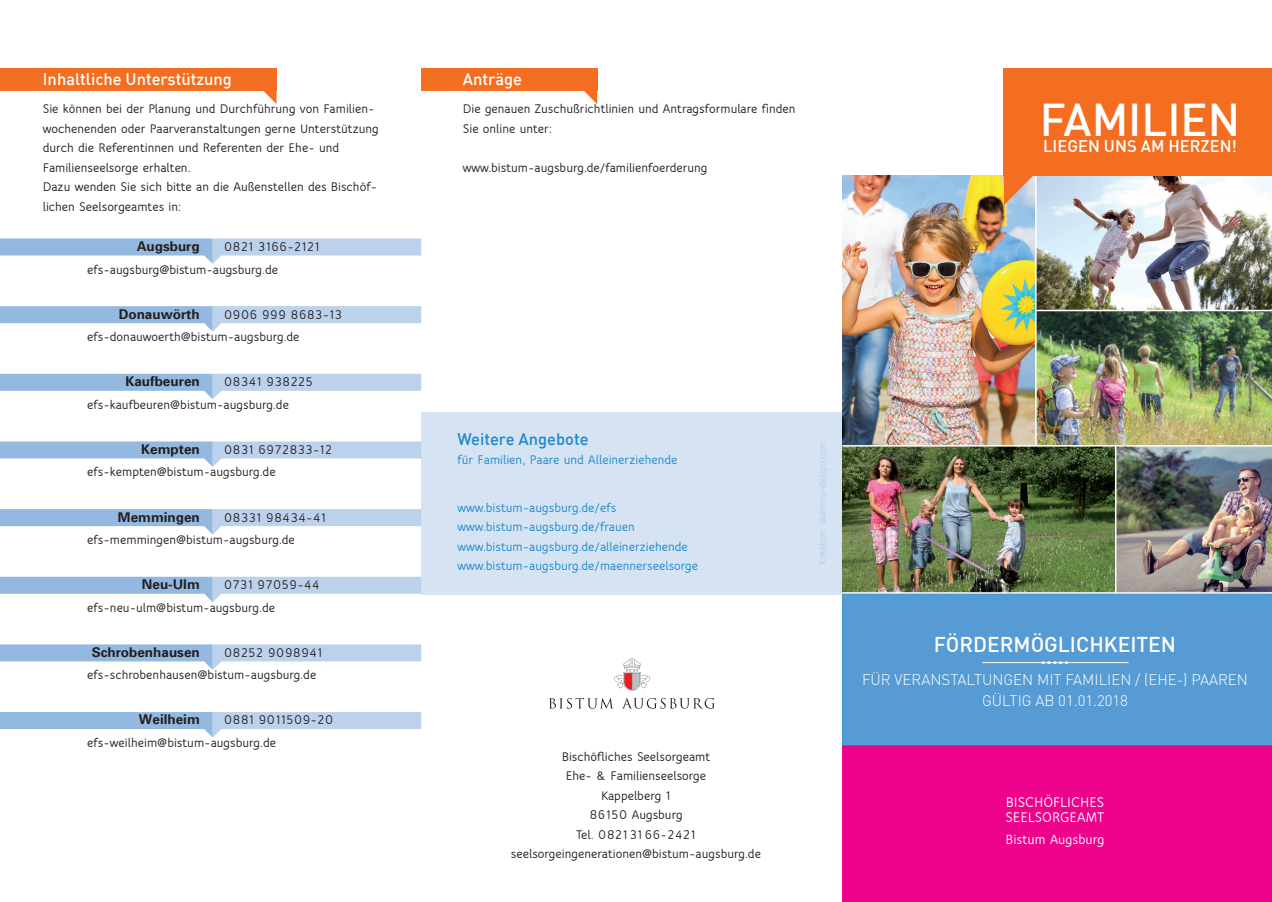
<style>
.page{position:relative;width:1272px;height:902px;background:#fff}
.page>*{position:absolute;margin:0;border:0;box-sizing:border-box;transform-origin:0 0}
.t1{font:500 45px "DIN";color:#fff}
.t2{font:500 21px "DIN";color:#fff}
.t3{font:500 16.5px "DIN";color:#fff}
.t4{font:500 16.5px "DIN";color:#1d8acb}
.t5{font:300 15px/20.7px "DIN";color:#fff;text-align:center}
.t6{font:700 15px/15px "Speak";color:#fff}
.t7{font:700 14.4px "Speak";color:#fff}
.t8{font:700 13.5px/19.5px "Speak";color:#231f20}
.t9{font:700 13.5px/19.5px "Speak";color:#1d8acb}
.t10{font:700 13.5px "Univers 65";color:#231f20}
.t11{font:700 10.5px "Speak";color:#b6ceea}
</style>
<div class="page">
<div style="left:842px;top:745px;width:429px;height:156px;background:#ed028c"></div>
<div style="left:842px;top:594px;width:429px;height:151px;background:#569bd3"></div>
<hr style="left:982px;top:662px;width:146px;height:1px;background:#fff">
<div style="left:0;top:68px;width:276px;height:23px;background:#f36e21"></div>
<svg style="left:263px;top:91px;width:13px;height:13px"></svg>
<div style="left:421px;top:68px;width:176px;height:23px;background:#f36e21"></div>
<div style="left:421px;top:412px;width:421px;height:182px;background:#d5e3f3"></div>
<img style="left:842px;top:175px;width:429px;height:417px">
<hr style="left:842px;top:445px;width:429px;height:1px;background:#fff">
<hr style="left:1035px;top:310px;width:236px;height:1px;background:#fff">
<hr style="left:1035px;top:175px;width:1px;height:271px;background:#fff">
<hr style="left:1114px;top:446px;width:2px;height:147px;background:#fff">
<svg style="left:0;top:238px;width:421px;height:26px"></svg>
<svg style="left:0;top:306px;width:421px;height:25px"></svg>
<svg style="left:0;top:374px;width:421px;height:25px"></svg>
<svg style="left:0;top:441px;width:421px;height:26px"></svg>
<svg style="left:0;top:509px;width:421px;height:25px"></svg>
<svg style="left:0;top:576px;width:421px;height:26px"></svg>
<svg style="left:0;top:644px;width:421px;height:25px"></svg>
<svg style="left:0;top:712px;width:421px;height:25px"></svg>
<svg style="left:584px;top:91px;width:13px;height:13px"></svg>
<svg style="left:614px;top:658px;width:35px;height:32px"></svg>
<svg style="left:549px;top:698px;width:64px;height:10px"></svg>
<svg style="left:623px;top:698px;width:91px;height:10px"></svg>
<div style="left:1003px;top:68px;width:268px;height:107px;background:#f36e21"></div>
<svg style="left:1003px;top:175px;width:30px;height:30px"></svg>
<p class="t3" style="left:43px;top:69px;width:191px">Inhaltliche Unterstützung</p>
<p class="t8" style="left:43px;top:99px;width:337px">Sie können bei der Planung und Durchführung von Familien&shy;wochenenden oder Paarveranstaltungen gerne Unterstützung durch die Referentinnen und Referenten der Ehe- und Familienseelsorge erhalten.<br>Dazu wenden Sie sich bitte an die Außenstellen des Bischöf&shy;lichen Seelsorgeamtes in:</p>
<p class="t10" style="left:137px;top:238px;width:64px">Augsburg</p>
<p class="t8" style="left:87px;top:236px;width:234px;line-height:22.5px;text-indent:136px">0821 3166-2121 efs-augsburg@bistum-augsburg.de</p>
<p class="t10" style="left:119px;top:305px;width:82px">Donauwörth</p>
<p class="t8" style="left:87px;top:303px;width:257px;line-height:22.5px;text-indent:136px">0906 999 8683-13 efs-donauwoerth@bistum-augsburg.de</p>
<p class="t10" style="left:125px;top:373px;width:76px">Kaufbeuren</p>
<p class="t8" style="left:87px;top:371px;width:227px;line-height:22.5px;text-indent:136px">08341 938225 efs-kaufbeuren@bistum-augsburg.de</p>
<p class="t10" style="left:141px;top:440px;width:60px">Kempten</p>
<p class="t8" style="left:87px;top:438px;width:247px;line-height:22.5px;text-indent:136px">0831 6972833-12 efs-kempten@bistum-augsburg.de</p>
<p class="t10" style="left:118px;top:508px;width:83px">Memmingen</p>
<p class="t8" style="left:87px;top:506px;width:240px;line-height:22.5px;text-indent:136px">08331 98434-41 efs-memmingen@bistum-augsburg.de</p>
<p class="t10" style="left:142px;top:575px;width:59px">Neu-Ulm</p>
<p class="t8" style="left:87px;top:573px;width:234px;line-height:22.5px;text-indent:136px">0731 97059-44 efs-neu-ulm@bistum-augsburg.de</p>
<p class="t10" style="left:92px;top:643px;width:110px">Schrobenhausen</p>
<p class="t8" style="left:87px;top:641px;width:237px;line-height:22.5px;text-indent:136px">08252 9098941 efs-schrobenhausen@bistum-augsburg.de</p>
<p class="t10" style="left:139px;top:710px;width:62px">Weilheim</p>
<p class="t8" style="left:87px;top:708px;width:248px;line-height:22.5px;text-indent:136px">0881 9011509-20 efs-weilheim@bistum-augsburg.de</p>
<p class="t3" style="left:463px;top:69px;width:61px">Anträge</p>
<p class="t8" style="left:463px;top:99px;width:334px">Die genauen Zuschußrichtlinien und Antragsformulare finden<br>Sie online unter:</p>
<p class="t8" style="left:463px;top:157px;width:246px">www.bistum-augsburg.de/familienfoerderung</p>
<h1 class="t1" style="left:1039px;top:91px;width:202px">FAMILIEN</h1>
<p class="t3" style="left:1043px;top:136px;width:195px">LIEGEN UNS AM HERZEN!</p>
<p class="t4" style="left:457px;top:428px;width:133px">Weitere Angebote</p>
<p class="t9" style="left:457px;top:450px;width:221px">für Familien, Paare und Alleinerziehende</p>
<p class="t9" style="left:457px;top:497px;width:242px">www.bistum-augsburg.de/efs www.bistum-augsburg.de/frauen www.bistum-augsburg.de/alleinerziehende www.bistum-augsburg.de/maennerseelsorge</p>
<p class="t8" style="left:511px;top:746px;width:251px;text-align:center">Bischöfliches Seelsorgeamt<br>Ehe- &amp; Familienseelsorge<br>Kappelberg 1<br>86150 Augsburg<br>Tel. 0821 31 66-2421 seelsorgeingenerationen@bistum-augsburg.de</p>
<p class="t11" style="left:816px;top:565px;width:126px;rotate:-90deg">Kreation: domino-design.com</p>
<h2 class="t2" style="left:933px;top:631px;width:244px">FÖRDERMÖGLICHKEITEN</h2>
<p class="t5" style="left:862px;top:669px;width:387px">FÜR VERANSTALTUNGEN MIT FAMILIEN / (EHE-) PAAREN<br>GÜLTIG AB 01.01.2018</p>
<h2 class="t2" style="left:1040px;top:642px;width:31px">.....</h2>
<p class="t6" style="left:1005px;top:794px;width:100px">BISCHÖFLICHES<br>SEELSORGEAMT</p>
<p class="t7" style="left:1005px;top:831px;width:100px">Bistum Augsburg</p>
</div>
